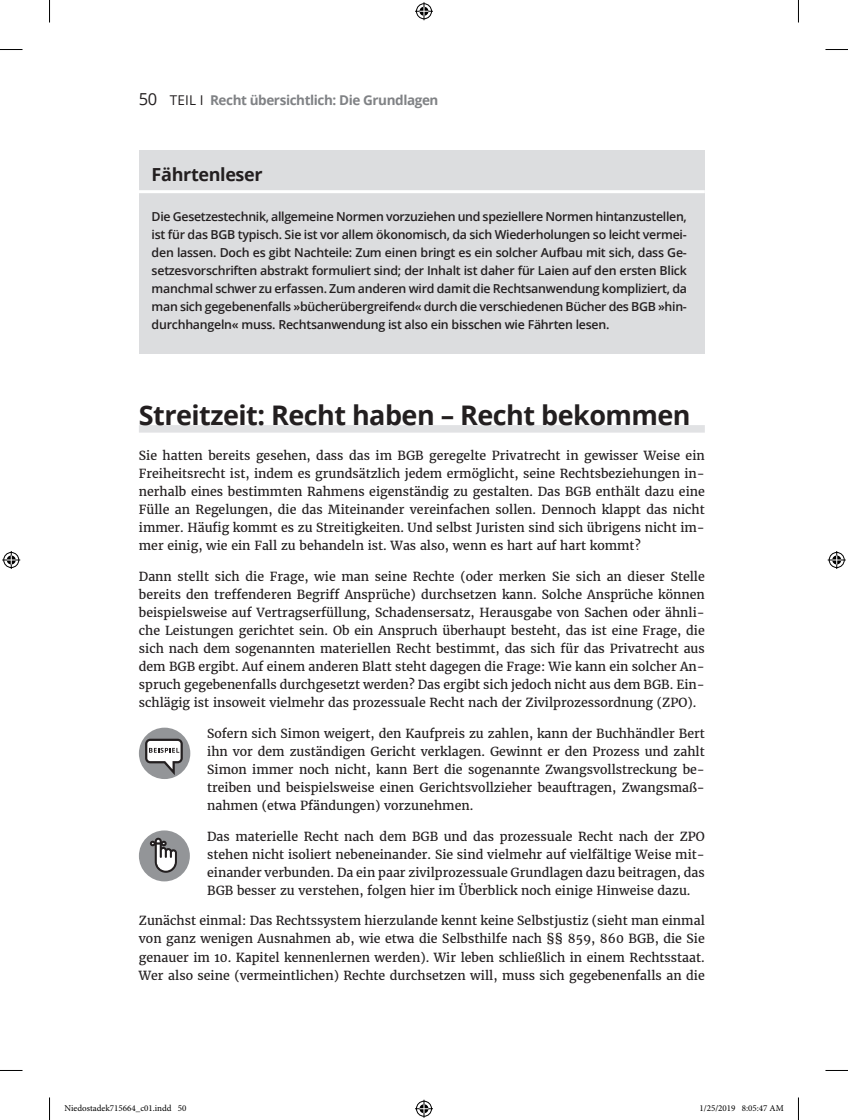
<style>
.page{position:relative;width:848px;height:1120px;background:#fff}
.page>*{position:absolute;margin:0;border:0;box-sizing:border-box;transform-origin:0 0}
.t1{font:700 27px "Open Sans";letter-spacing:-.02em;color:#231f20}
.t2{font:700 18px "Open Sans";letter-spacing:-.02em;color:#231f20}
.t3{font:700 13.5px "Open Sans";letter-spacing:-.03em;color:#808285}
.t4{font:12.3px/18px "Merriweather";color:#231f20;text-align:justify}
.t5{font:600 12.3px/18px "Open Sans";letter-spacing:-.02em;color:#231f20;text-align:justify}
.t6{font:9px "Minion Pro";color:#000}
.s1{font-weight:400;font-size:16.5px;color:#231f20}
.s2{font-weight:400;color:#231f20}
</style>
<div class="page">
<div style="left:139px;top:425px;width:565px;height:7px;background:#e1e2e4"></div>
<div style="left:139px;top:727px;width:51px;height:52px;background:#939598;border-radius:50%"></div>
<svg style="left:145px;top:738px;width:38px;height:37px"></svg>
<div style="left:139px;top:830px;width:51px;height:51px;background:#939598;border-radius:50%"></div>
<svg style="left:150px;top:837px;width:27px;height:35px"></svg>
<div style="left:139px;top:149px;width:565px;height:57px;background:#dcdddf"></div>
<hr style="left:126px;top:190px;width:578px;height:3px;background:#fff">
<div style="left:139px;top:194px;width:565px;height:159px;background:#dcdddf"></div>
<svg style="left:0;top:49px;width:22px;height:1px"></svg>
<svg style="left:825px;top:49px;width:22px;height:1px"></svg>
<svg style="left:0;top:1070px;width:22px;height:1px"></svg>
<svg style="left:825px;top:1070px;width:22px;height:1px"></svg>
<svg style="left:49px;top:0;width:1px;height:23px"></svg>
<svg style="left:49px;top:1097px;width:1px;height:22px"></svg>
<svg style="left:798px;top:0;width:1px;height:23px"></svg>
<svg style="left:798px;top:1097px;width:1px;height:22px"></svg>
<svg style="left:415px;top:2px;width:18px;height:18px"></svg>
<svg style="left:415px;top:1099px;width:18px;height:18px"></svg>
<svg style="left:2px;top:551px;width:18px;height:18px"></svg>
<svg style="left:827px;top:551px;width:18px;height:18px"></svg>
<p class="t3" style="left:139px;top:90px;width:301px"><span class="s1">50</span> <span class="s2">TEIL I</span> Recht übersichtlich: Die Grundlagen</p>
<h2 class="t2" style="left:152px;top:162px;width:112px">Fährtenleser</h2>
<p class="t5" style="left:152px;top:207px;width:536px">Die Gesetzestechnik, allgemeine Normen vorzuziehen und speziellere Normen hintanzustellen, ist für das BGB typisch. Sie ist vor allem ökonomisch, da sich Wiederholungen so leicht vermei&shy;den lassen. Doch es gibt Nachteile: Zum einen bringt es ein solcher Aufbau mit sich, dass Ge&shy;setzesvorschriften abstrakt formuliert sind; der Inhalt ist daher für Laien auf den ersten Blick manchmal schwer zu erfassen. Zum anderen wird damit die Rechtsanwendung kompliziert, da man sich gegebenenfalls »bücherübergreifend« durch die verschiedenen Bücher des BGB »hin&shy;durchhangeln« muss. Rechtsanwendung ist also ein bisschen wie Fährten lesen.</p>
<h1 class="t1" style="left:139px;top:396px;width:553px">Streitzeit: Recht haben – Recht bekommen</h1>
<p class="t4" style="left:139px;top:446px;width:567px">Sie hatten bereits gesehen, dass das im BGB geregelte Privatrecht in gewisser Weise ein Freiheitsrecht ist, indem es grundsätzlich jedem ermöglicht, seine Rechtsbeziehungen in&shy;nerhalb eines bestimmten Rahmens eigenständig zu gestalten. Das BGB enthält dazu eine Fülle an Regelungen, die das Miteinander vereinfachen sollen. Dennoch klappt das nicht immer. Häufig kommt es zu Streitigkeiten. Und selbst Juristen sind sich übrigens nicht im&shy;mer einig, wie ein Fall zu behandeln ist. Was also, wenn es hart auf hart kommt?</p>
<p class="t4" style="left:139px;top:567px;width:567px">Dann stellt sich die Frage, wie man seine Rechte (oder merken Sie sich an dieser Stelle bereits den treffenderen Begriff Ansprüche) durchsetzen kann. Solche Ansprüche können beispielsweise auf Vertragserfüllung, Schadensersatz, Herausgabe von Sachen oder ähnli&shy;che Leistungen gerichtet sein. Ob ein Anspruch überhaupt besteht, das ist eine Frage, die sich nach dem sogenannten materiellen Recht bestimmt, das sich für das Privatrecht aus dem BGB ergibt. Auf einem anderen Blatt steht dagegen die Frage: Wie kann ein solcher An&shy;spruch gegebenenfalls durchgesetzt werden? Das ergibt sich jedoch nicht aus dem BGB. Ein&shy;schlägig ist insoweit vielmehr das prozessuale Recht nach der Zivilprozessordnung (ZPO).</p>
<p class="t4" style="left:207px;top:724px;width:499px">Sofern sich Simon weigert, den Kaufpreis zu zahlen, kann der Buchhändler Bert ihn vor dem zuständigen Gericht verklagen. Gewinnt er den Prozess und zahlt Simon immer noch nicht, kann Bert die sogenannte Zwangsvollstreckung be&shy;treiben und beispielsweise einen Gerichtsvollzieher beauftragen, Zwangsmaß&shy;nahmen (etwa Pfändungen) vorzunehmen.</p>
<p class="t4" style="left:207px;top:827px;width:499px">Das materielle Recht nach dem BGB und das prozessuale Recht nach der ZPO stehen nicht isoliert nebeneinander. Sie sind vielmehr auf vielfältige Weise mit&shy;einander verbunden. Da ein paar zivilprozessuale Grundlagen dazu beitragen, das BGB besser zu verstehen, folgen hier im Überblick noch einige Hinweise dazu.</p>
<p class="t4" style="left:139px;top:911px;width:567px">Zunächst einmal: Das Rechtssystem hierzulande kennt keine Selbstjustiz (sieht man einmal von ganz wenigen Ausnahmen ab, wie etwa die Selbsthilfe nach §§ 859, 860 BGB, die Sie genauer im 10. Kapitel kennenlernen werden). Wir leben schließlich in einem Rechtsstaat.<br>Wer also seine (vermeintlichen) Rechte durchsetzen will, muss sich gegebenenfalls an die</p>
<p class="t6" style="left:64px;top:1102px;width:123px">Niedostadek715664_c01.indd 50</p>
<p class="t6" style="left:699px;top:1102px;width:86px">1/25/2019 8:05:47 AM</p>
</div>
